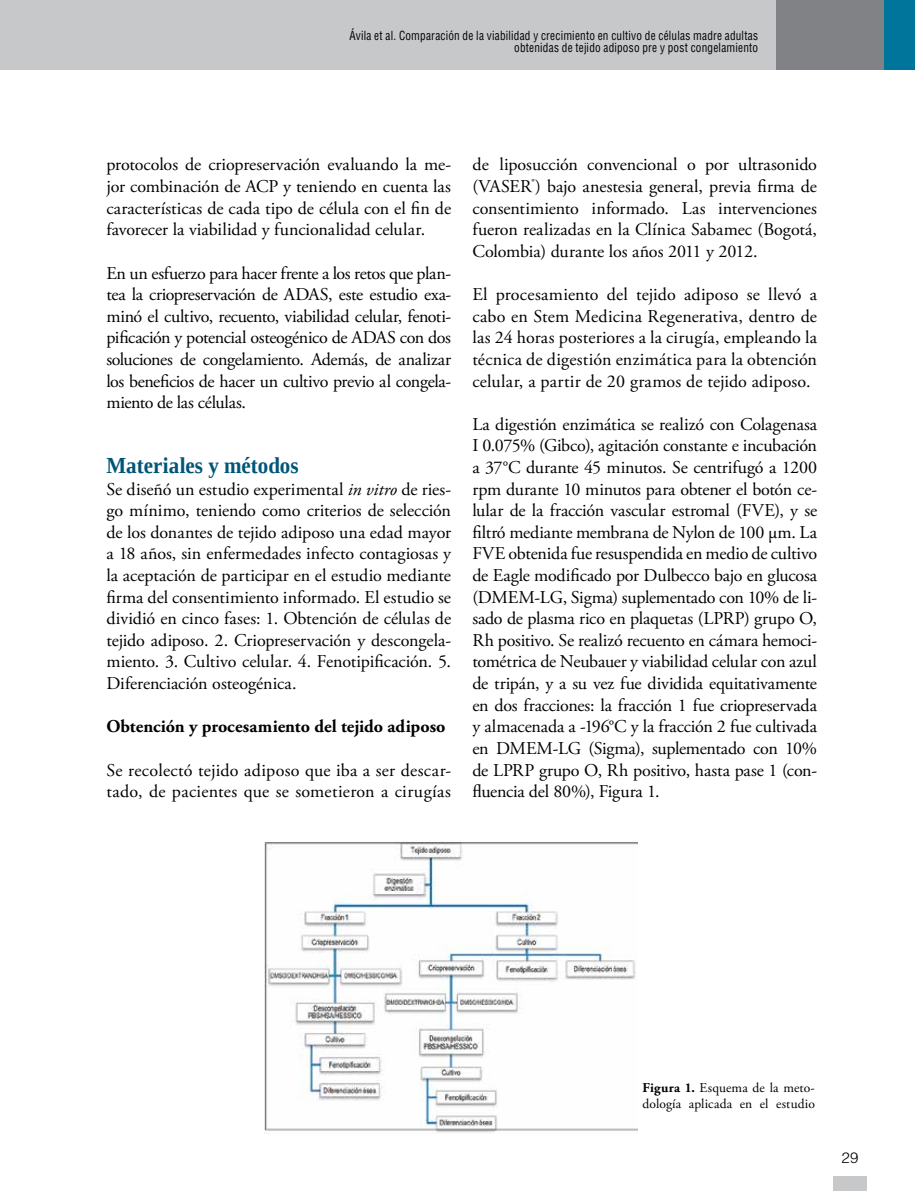
<style>
.page{position:relative;width:915px;height:1191px;background:#fff}
.page>*{position:absolute;margin:0;border:0;box-sizing:border-box;transform-origin:0 0}
.t1{font:700 22.95px "Liberation Serif";letter-spacing:.005em;color:#005576;scale:.92 1}
.t2{font:18px/21.6px "Adobe Garamond Pro";color:#000;text-align:justify}
.t3{font:18px/21.6px "Adobe Garamond Pro";letter-spacing:.02em;color:#000}
.t4{font:700 18px "Adobe Garamond Pro";color:#000}
.t5{font:300 15px "Helvetica LT Std";color:#000}
.t6{font:13.5px/16.2px "Adobe Garamond Pro";letter-spacing:.01em;color:#000}
.t7{font:condensed 12.3px/12px "Helvetica LT Std";letter-spacing:.015em;color:#000;text-align:right;scale:.92 1}
.s1{font-style:italic}
.s2{font-weight:700}
</style>
<div class="page">
<div style="left:0;top:0;width:914px;height:70px;background:#c7c8ca"></div>
<div style="left:776px;top:0;width:113px;height:70px;background:#808285"></div>
<div style="left:883px;top:0;width:31px;height:70px;background:#00759b"></div>
<img style="left:265px;top:842px;width:372px;height:291px">
<div style="left:833px;top:1175px;width:33px;height:16px;background:#c7c8ca"></div>
<p class="t7" style="left:349px;top:30px;width:445px">Ávila et al. Comparación de la viabilidad y crecimiento en cultivo de células madre adultas obtenidas de tejido adiposo pre y post congelamiento</p>
<p class="t2" style="left:106px;top:155px;width:346px">protocolos de criopreservación evaluando la me&shy;jor combinación de ACP y teniendo en cuenta las características de cada tipo de célula con el fin de favorecer la viabilidad y funcionalidad celular.</p>
<p class="t2" style="left:106px;top:263px;width:346px">En un esfuerzo para hacer frente a los retos que plan&shy;tea la criopreservación de ADAS, este estudio exa&shy;minó el cultivo, recuento, viabilidad celular, fenoti&shy;pificación y potencial osteogénico de ADAS con dos soluciones de congelamiento. Además, de analizar los beneficios de hacer un cultivo previo al congela&shy;miento de las células.</p>
<p class="t1" style="left:106px;top:450px;width:210px">Materiales y métodos</p>
<p class="t2" style="left:106px;top:479px;width:346px">Se diseñó un estudio experimental <span class="s1">in vitro</span> de ries&shy;go mínimo, teniendo como criterios de selección de los donantes de tejido adiposo una edad mayor a 18 años, sin enfermedades infecto contagiosas y la aceptación de participar en el estudio mediante firma del consentimiento informado. El estudio se dividió en cinco fases: 1. Obtención de células de tejido adiposo. 2. Criopreservación y descongela&shy;miento. 3. Cultivo celular. 4. Fenotipificación. 5.<br>Diferenciación osteogénica.</p>
<p class="t4" style="left:106px;top:716px;width:340px">Obtención y procesamiento del tejido adiposo</p>
<p class="t3" style="left:106px;top:759px;width:346px">Se recolectó tejido adiposo que iba a ser descar&shy;tado, de pacientes que se sometieron a cirugías</p>
<p class="t2" style="left:472px;top:155px;width:346px">de liposucción convencional o por ultrasonido (VASER<sup>®</sup>) bajo anestesia general, previa firma de consentimiento informado. Las intervenciones fueron realizadas en la Clínica Sabamec (Bogotá, Colombia) durante los años 2011 y 2012.</p>
<p class="t2" style="left:472px;top:284px;width:346px">El procesamiento del tejido adiposo se llevó a cabo en Stem Medicina Regenerativa, dentro de las 24 horas posteriores a la cirugía, empleando la técnica de digestión enzimática para la obtención celular, a partir de 20 gramos de tejido adiposo.</p>
<p class="t2" style="left:472px;top:414px;width:346px">La digestión enzimática se realizó con Colagenasa I 0.075% (Gibco), agitación constante e incubación a 37°C durante 45 minutos. Se centrifugó a 1200 rpm durante 10 minutos para obtener el botón ce&shy;lular de la fracción vascular estromal (FVE), y se filtró mediante membrana de Nylon de 100 µm. La FVE obtenida fue resuspendida en medio de cultivo de Eagle modificado por Dulbecco bajo en glucosa (DMEM-LG, Sigma) suplementado con 10% de li&shy;sado de plasma rico en plaquetas (LPRP) grupo O, Rh positivo. Se realizó recuento en cámara hemoci&shy;tométrica de Neubauer y viabilidad celular con azul de tripán, y a su vez fue dividida equitativamente en dos fracciones: la fracción 1 fue criopreservada y almacenada a -196°C y la fracción 2 fue cultivada en DMEM-LG (Sigma), suplementado con 10% de LPRP grupo O, Rh positivo, hasta pase 1 (con&shy;fluencia del 80%), Figura 1.</p>
<p class="t6" style="left:642px;top:1080px;width:174px"><span class="s2">Figura 1.</span> Esquema de la meto&shy;dología aplicada en el estudio</p>
<p class="t5" style="left:841px;top:1148px;width:18px">29</p>
</div>
